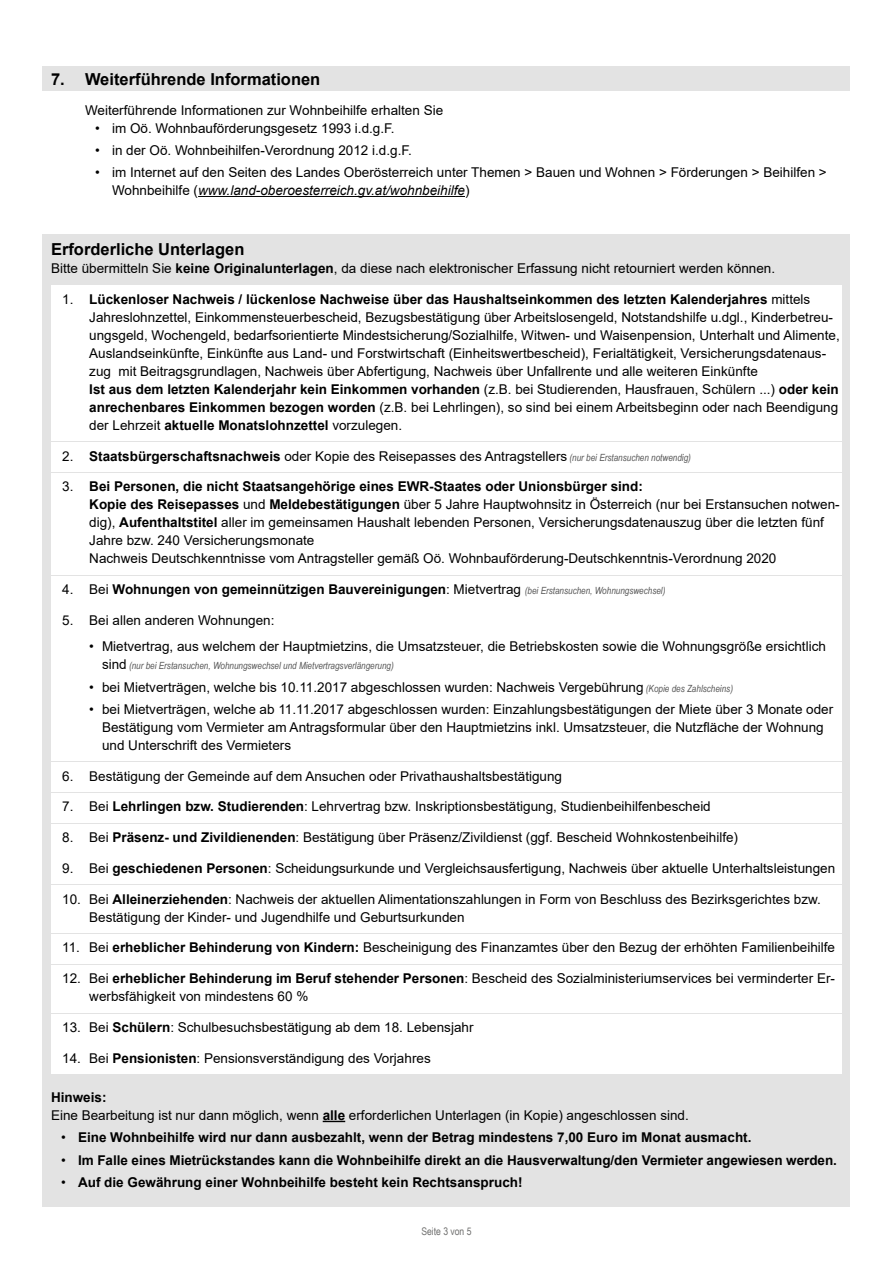
<style>
.page{position:relative;width:893px;height:1263px;background:#fff}
.page>*{position:absolute;margin:0;border:0;box-sizing:border-box;transform-origin:0 0}
.Formularabschnitt_H2{font:700 16.5px "Arial";color:#000}
.Formular_Abschluss_P_Text_-_OHNE_Grundli{font:13.5px/18px "Arial";color:#000}
.t1{font:700 13.5px "Arial";color:#000}
.Formularabschnitt_P_Text_-_Unterebene{font:13.5px "Arial";color:#000}
.t2{font:10.5px "Arial Narrow";color:#6f6f6e}
.t3{font:italic 9.9px "Arial Narrow";color:#565656}
.s1{font-style:italic}
.s2{font-weight:700}
.s3{font-family:"Arial Narrow";font-style:italic;font-size:9.9px;color:#565656}
.s4{font-weight:400}
.s5{font-family:"Arial Narrow";font-weight:400;font-style:italic;font-size:9.9px;color:#565656}
.s6{font-family:"Arial";font-style:normal;font-size:13.5px;color:#000}
</style>
<div class="page">
<div style="left:43px;top:67px;width:807px;height:24px;background:#e3e3e3"></div>
<hr style="left:198px;top:196px;width:267px;height:1px;background:#000">
<div style="left:43px;top:235px;width:807px;height:972px;background:#e3e3e3"></div>
<div style="left:51px;top:285px;width:791px;height:156px;background:#fff"></div>
<div style="left:51px;top:442px;width:791px;height:30px;background:#fff"></div>
<div style="left:51px;top:473px;width:791px;height:102px;background:#fff"></div>
<div style="left:51px;top:576px;width:791px;height:29px;background:#fff"></div>
<div style="left:51px;top:606px;width:791px;height:30px;background:#fff"></div>
<div style="left:51px;top:633px;width:791px;height:48px;background:#fff"></div>
<div style="left:51px;top:673px;width:791px;height:30px;background:#fff"></div>
<div style="left:51px;top:695px;width:791px;height:66px;background:#fff"></div>
<div style="left:51px;top:762px;width:791px;height:30px;background:#fff"></div>
<div style="left:51px;top:793px;width:791px;height:30px;background:#fff"></div>
<div style="left:51px;top:824px;width:791px;height:29px;background:#fff"></div>
<div style="left:51px;top:855px;width:791px;height:29px;background:#fff"></div>
<div style="left:51px;top:885px;width:791px;height:48px;background:#fff"></div>
<div style="left:51px;top:934px;width:791px;height:30px;background:#fff"></div>
<div style="left:51px;top:965px;width:791px;height:47px;background:#fff"></div>
<div style="left:51px;top:1014px;width:791px;height:29px;background:#fff"></div>
<div style="left:51px;top:1044px;width:791px;height:30px;background:#fff"></div>
<svg style="left:323px;top:1121px;width:22px;height:1px"></svg>
<h2 class="Formularabschnitt_H2" style="left:51px;top:67px;width:271px">7. Weiterführende Informationen</h2>
<p class="Formularabschnitt_P_Text_-_Unterebene" style="left:85px;top:100px;width:360px">Weiterführende Informationen zur Wohnbeihilfe erhalten Sie</p>
<p class="Formular_Abschluss_P_Text_-_OHNE_Grundli" style="left:95px;top:119px;width:301px">• im Oö. Wohnbauförderungsgesetz 1993 i.d.g.F.</p>
<p class="Formular_Abschluss_P_Text_-_OHNE_Grundli" style="left:95px;top:141px;width:318px">• in der Oö. Wohnbeihilfen-Verordnung 2012 i.d.g.F.</p>
<p class="Formular_Abschluss_P_Text_-_OHNE_Grundli" style="left:112px;top:163px;width:716px;text-indent:-17px">• im Internet auf den Seiten des Landes Oberösterreich unter Themen &gt; Bauen und Wohnen &gt; Förderungen &gt; Beihilfen &gt;<br>Wohnbeihilfe (<span class="s1">www.land-oberoesterreich.gv.at/wohnbeihilfe</span>)</p>
<h2 class="Formularabschnitt_H2" style="left:51px;top:238px;width:195px">Erforderliche Unterlagen</h2>
<p class="Formular_Abschluss_P_Text_-_OHNE_Grundli" style="left:51px;top:259px;width:726px">Bitte übermitteln Sie <span class="s2">keine Originalunterlagen</span>, da diese nach elektronischer Erfassung nicht retourniert werden können.</p>
<p class="Formular_Abschluss_P_Text_-_OHNE_Grundli" style="left:89px;top:290px;width:752px;text-indent:-27px">1. <span class="s2">Lückenloser Nachweis / lückenlose Nachweise über das Haushaltseinkommen des letzten Kalenderjahres</span> mittels Jahreslohnzettel, Einkommensteuerbescheid, Bezugsbestätigung über Arbeitslosengeld, Notstandshilfe u.dgl., Kinderbetreu&shy;ungsgeld, Wochengeld, bedarfsorientierte Mindestsicherung/Sozialhilfe, Witwen- und Waisenpension, Unterhalt und Alimente, Auslandseinkünfte, Einkünfte aus Land- und Forstwirtschaft (Einheitswertbescheid), Ferialtätigkeit, Versicherungsdatenaus&shy;zug mit Beitragsgrundlagen, Nachweis über Abfertigung, Nachweis über Unfallrente und alle weiteren Einkünfte<br><span class="s2">Ist aus dem letzten Kalenderjahr kein Einkommen vorhanden</span> (z.B. bei Studierenden, Hausfrauen, Schülern ...) <span class="s2">oder kein anrechenbares Einkommen bezogen worden</span> (z.B. bei Lehrlingen), so sind bei einem Arbeitsbeginn oder nach Beendigung der Lehrzeit <span class="s2">aktuelle Monatslohnzettel</span> vorzulegen.</p>
<p class="Formular_Abschluss_P_Text_-_OHNE_Grundli" style="left:62px;top:447px;width:630px">2. <span class="s2">Staatsbürgerschaftsnachweis</span> oder Kopie des Reisepasses des Antragstellers <span class="s3">(nur bei Erstansuchen notwendig)</span></p>
<p class="Formular_Abschluss_P_Text_-_OHNE_Grundli" style="left:89px;top:477px;width:752px;text-indent:-27px">3. <span class="s2">Bei Personen, die nicht Staatsangehörige eines EWR-Staates oder Unionsbürger sind:<br>Kopie des Reisepasses</span> und <span class="s2">Meldebestätigungen</span> über 5 Jahre Hauptwohnsitz in Österreich (nur bei Erstansuchen notwen&shy;dig), <span class="s2">Aufenthaltstitel</span> aller im gemeinsamen Haushalt lebenden Personen, Versicherungsdatenauszug über die letzten fünf Jahre bzw. 240 Versicherungsmonate<br>Nachweis Deutschkenntnisse vom Antragsteller gemäß Oö. Wohnbauförderung-Deutschkenntnis-Verordnung 2020</p>
<p class="t1" style="left:62px;top:580px;width:605px"><span class="s4">4. Bei</span> Wohnungen von gemeinnützigen Bauvereinigungen<span class="s4">: Mietvertrag</span> <span class="s5">(bei Erstansuchen, Wohnungswechsel)</span></p>
<p class="Formular_Abschluss_P_Text_-_OHNE_Grundli" style="left:62px;top:611px;width:214px">5. Bei allen anderen Wohnungen:</p>
<p class="Formular_Abschluss_P_Text_-_OHNE_Grundli" style="left:89px;top:637px;width:738px">• Mietvertrag, aus welchem der Hauptmietzins, die Umsatzsteuer, die Betriebskosten sowie die Wohnungsgröße ersichtlich</p>
<p class="t3" style="left:102px;top:659px;width:293px"><span class="s6">sind</span> (nur bei Erstansuchen, Wohnungswechsel und Mietvertragsverlängerung)</p>
<p class="Formular_Abschluss_P_Text_-_OHNE_Grundli" style="left:89px;top:678px;width:645px">• bei Mietverträgen, welche bis 10.11.2017 abgeschlossen wurden: Nachweis Vergebührung <span class="s3">(Kopie des Zahlscheins)</span></p>
<p class="Formular_Abschluss_P_Text_-_OHNE_Grundli" style="left:102px;top:700px;width:733px;text-indent:-13px">• bei Mietverträgen, welche ab 11.11.2017 abgeschlossen wurden: Einzahlungsbestätigungen der Miete über 3 Monate oder<br>Bestätigung vom Vermieter am Antragsformular über den Hauptmietzins inkl. Umsatzsteuer, die Nutzfläche der Wohnung und Unterschrift des Vermieters</p>
<p class="Formular_Abschluss_P_Text_-_OHNE_Grundli" style="left:62px;top:767px;width:501px">6. Bestätigung der Gemeinde auf dem Ansuchen oder Privathaushaltsbestätigung</p>
<p class="Formular_Abschluss_P_Text_-_OHNE_Grundli" style="left:62px;top:798px;width:650px">7. Bei <span class="s2">Lehrlingen bzw. Studierenden</span>: Lehrvertrag bzw. Inskriptionsbestätigung, Studienbeihilfenbescheid</p>
<p class="Formular_Abschluss_P_Text_-_OHNE_Grundli" style="left:62px;top:828px;width:677px">8. Bei <span class="s2">Präsenz- und Zivildienenden</span>: Bestätigung über Präsenz/Zivildienst (ggf. Bescheid Wohnkostenbeihilfe)</p>
<p class="Formular_Abschluss_P_Text_-_OHNE_Grundli" style="left:62px;top:859px;width:774px">9. Bei <span class="s2">geschiedenen Personen</span>: Scheidungsurkunde und Vergleichsausfertigung, Nachweis über aktuelle Unterhaltsleistungen</p>
<p class="Formular_Abschluss_P_Text_-_OHNE_Grundli" style="left:89px;top:890px;width:733px;text-indent:-27px">10. Bei <span class="s2">Alleinerziehenden</span>: Nachweis der aktuellen Alimentationszahlungen in Form von Beschluss des Bezirksgerichtes bzw.<br>Bestätigung der Kinder- und Jugendhilfe und Geburtsurkunden</p>
<p class="Formular_Abschluss_P_Text_-_OHNE_Grundli" style="left:62px;top:939px;width:774px">11. Bei <span class="s2">erheblicher Behinderung von Kindern:</span> Bescheinigung des Finanzamtes über den Bezug der erhöhten Familienbeihilfe</p>
<p class="Formular_Abschluss_P_Text_-_OHNE_Grundli" style="left:89px;top:969px;width:747px;text-indent:-27px">12. Bei <span class="s2">erheblicher Behinderung im Beruf stehender Personen</span>: Bescheid des Sozialministeriumservices bei verminderter Er&shy;werbsfähigkeit von mindestens 60 %</p>
<p class="Formular_Abschluss_P_Text_-_OHNE_Grundli" style="left:62px;top:1018px;width:413px">13. Bei <span class="s2">Schülern</span>: Schulbesuchsbestätigung ab dem 18. Lebensjahr</p>
<p class="Formular_Abschluss_P_Text_-_OHNE_Grundli" style="left:62px;top:1049px;width:370px">14. Bei <span class="s2">Pensionisten</span>: Pensionsverständigung des Vorjahres</p>
<p class="Formular_Abschluss_P_Text_-_OHNE_Grundli" style="left:51px;top:1088px;width:639px"><span class="s2">Hinweis:<br></span>Eine Bearbeitung ist nur dann möglich, wenn <span class="s2">alle</span> erforderlichen Unterlagen (in Kopie) angeschlossen sind.</p>
<p class="t1" style="left:61px;top:1128px;width:692px"><span class="s4">•</span> Eine Wohnbeihilfe wird nur dann ausbezahlt, wenn der Betrag mindestens 7,00 Euro im Monat ausmacht.</p>
<p class="t1" style="left:61px;top:1150px;width:777px"><span class="s4">•</span> Im Falle eines Mietrückstandes kann die Wohnbeihilfe direkt an die Hausverwaltung/den Vermieter angewiesen werden.</p>
<p class="t1" style="left:61px;top:1172px;width:463px"><span class="s4">•</span> Auf die Gewährung einer Wohnbeihilfe besteht kein Rechtsanspruch!</p>
<p class="t2" style="left:421px;top:1223px;width:52px">Seite 3 von 5</p>
</div>
